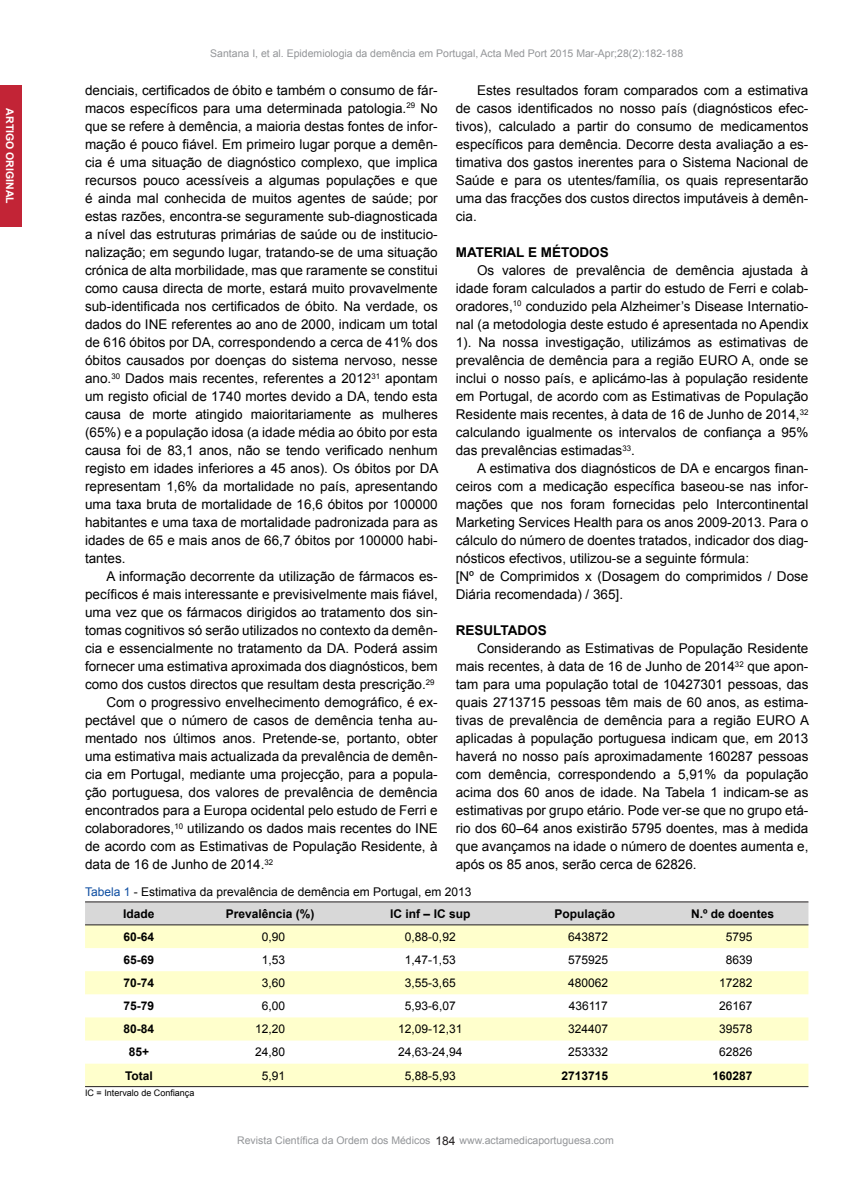
<style>
.page{position:relative;width:851px;height:1191px;background:#fff}
.page>*{position:absolute;margin:0;border:0;box-sizing:border-box;transform-origin:0 0}
.Normal_wrd_1{font:13.5px/18px "Arial";color:#000;text-align:justify}
.Título_3{font:700 13.5px "Arial";color:#000}
.Normal_wrd_1-2{font:12px "Arial";color:#000}
.Normal_wrd_1-3{font:700 12px "Arial";color:#000}
.Legenda{font:12px "Arial";color:#000}
.t1{font:12px "Arial";color:#231f20}
.t2{font:10.5px "Arial";color:#939598}
.t3{font:700 10.5px "Arial";color:#fff}
.Legenda-2{font:9px "Arial";color:#000}
.s1{color:#0d4da1}
</style>
<div class="page">
<div style="left:0;top:85px;width:21px;height:142px;background:#c22436"></div>
<div style="left:85px;top:902px;width:723px;height:22px;background:#d8d8d8"></div>
<svg style="left:85px;top:925px;width:723px;height:161px;fill:#ffc"></svg>
<hr style="left:85px;top:901px;width:723px;height:1px;background:#231f20">
<hr style="left:85px;top:924px;width:723px;height:1px;background:#231f20">
<hr style="left:85px;top:1086px;width:723px;height:1px;background:#231f20">
<p class="t3" style="left:17px;top:108px;width:97px;rotate:90deg">ARTIGO ORIGINAL</p>
<p class="t2" style="left:210px;top:46px;width:474px">Santana I, et al. Epidemiologia da demência em Portugal, Acta Med Port 2015 Mar-Apr;28(2):182-188</p>
<p class="Normal_wrd_1" style="left:85px;top:81px;width:355px">denciais, certificados de óbito e também o consumo de fár&shy;macos específicos para uma determinada patologia.<sup>29</sup> No que se refere à demência, a maioria destas fontes de infor&shy;mação é pouco fiável. Em primeiro lugar porque a demên&shy;cia é uma situação de diagnóstico complexo, que implica recursos pouco acessíveis a algumas populações e que é ainda mal conhecida de muitos agentes de saúde; por estas razões, encontra-se seguramente sub-diagnosticada a nível das estruturas primárias de saúde ou de institucio&shy;nalização; em segundo lugar, tratando-se de uma situação crónica de alta morbilidade, mas que raramente se constitui como causa directa de morte, estará muito provavelmente sub-identificada nos certificados de óbito. Na verdade, os dados do INE referentes ao ano de 2000, indicam um total de 616 óbitos por DA, correspondendo a cerca de 41% dos óbitos causados por doenças do sistema nervoso, nesse ano.<sup>30</sup> Dados mais recentes, referentes a 2012<sup>31</sup> apontam um registo oficial de 1740 mortes devido a DA, tendo esta causa de morte atingido maioritariamente as mulheres (65%) e a população idosa (a idade média ao óbito por esta causa foi de 83,1 anos, não se tendo verificado nenhum registo em idades inferiores a 45 anos). Os óbitos por DA representam 1,6% da mortalidade no país, apresentando uma taxa bruta de mortalidade de 16,6 óbitos por 100000 habitantes e uma taxa de mortalidade padronizada para as idades de 65 e mais anos de 66,7 óbitos por 100000 habi&shy;tantes.</p>
<p class="Normal_wrd_1" style="left:85px;top:567px;width:354px;text-indent:21px">A informação decorrente da utilização de fármacos es&shy;pecíficos é mais interessante e previsivelmente mais fiável, uma vez que os fármacos dirigidos ao tratamento dos sin&shy;tomas cognitivos só serão utilizados no contexto da demên&shy;cia e essencialmente no tratamento da DA. Poderá assim fornecer uma estimativa aproximada dos diagnósticos, bem como dos custos directos que resultam desta prescrição.<sup>29</sup></p>
<p class="Normal_wrd_1" style="left:85px;top:693px;width:354px;text-indent:21px">Com o progressivo envelhecimento demográfico, é ex&shy;pectável que o número de casos de demência tenha au&shy;mentado nos últimos anos. Pretende-se, portanto, obter uma estimativa mais actualizada da prevalência de demên&shy;cia em Portugal, mediante uma projecção, para a popula&shy;ção portuguesa, dos valores de prevalência de demência encontrados para a Europa ocidental pelo estudo de Ferri e colaboradores,<sup>10</sup> utilizando os dados mais recentes do INE de acordo com as Estimativas de População Residente, à data de 16 de Junho de 2014.<sup>32</sup></p>
<p class="Normal_wrd_1" style="left:456px;top:81px;width:354px;text-indent:21px">Estes resultados foram comparados com a estimativa de casos identificados no nosso país (diagnósticos efec&shy;tivos), calculado a partir do consumo de medicamentos específicos para demência. Decorre desta avaliação a es&shy;timativa dos gastos inerentes para o Sistema Nacional de Saúde e para os utentes/família, os quais representarão uma das fracções dos custos directos imputáveis à demên&shy;cia.</p>
<p class="Título_3" style="left:456px;top:243px;width:155px">MATERIAL E MÉTODOS</p>
<p class="Normal_wrd_1" style="left:456px;top:261px;width:354px;text-indent:21px">Os valores de prevalência de demência ajustada à idade foram calculados a partir do estudo de Ferri e colab&shy;oradores,<sup>10</sup> conduzido pela Alzheimer’s Disease Internatio&shy;nal (a metodologia deste estudo é apresentada no Apendix 1). Na nossa investigação, utilizámos as estimativas de prevalência de demência para a região EURO A, onde se inclui o nosso país, e aplicámo-las à população residente em Portugal, de acordo com as Estimativas de População Residente mais recentes, à data de 16 de Junho de 2014,<sup>32 </sup>calculando igualmente os intervalos de confiança a 95% das prevalências estimadas<sup>33</sup>.</p>
<p class="Normal_wrd_1" style="left:456px;top:459px;width:354px;text-indent:21px">A estimativa dos diagnósticos de DA e encargos finan&shy;ceiros com a medicação específica baseou-se nas infor&shy;mações que nos foram fornecidas pelo Intercontinental Marketing Services Health para os anos 2009-2013. Para o cálculo do número de doentes tratados, indicador dos diag&shy;nósticos efectivos, utilizou-se a seguinte fórmula:</p>
<p class="Normal_wrd_1" style="left:456px;top:567px;width:354px">[Nº de Comprimidos x (Dosagem do comprimidos / Dose<br>Diária recomendada) / 365].</p>
<p class="Título_3" style="left:456px;top:621px;width:92px">RESULTADOS</p>
<p class="Normal_wrd_1" style="left:456px;top:639px;width:355px;text-indent:21px">Considerando as Estimativas de População Residente mais recentes, à data de 16 de Junho de 2014<sup>32</sup> que apon&shy;tam para uma população total de 10427301 pessoas, das quais 2713715 pessoas têm mais de 60 anos, as estima&shy;tivas de prevalência de demência para a região EURO A aplicadas à população portuguesa indicam que, em 2013 haverá no nosso país aproximadamente 160287 pessoas com demência, correspondendo a 5,91% da população acima dos 60 anos de idade. Na Tabela 1 indicam-se as estimativas por grupo etário. Pode ver-se que no grupo etá&shy;rio dos 60–64 anos existirão 5795 doentes, mas à medida que avançamos na idade o número de doentes aumenta e, após os 85 anos, serão cerca de 62826.</p>
<p class="Legenda" style="left:85px;top:883px;width:388px"><span class="s1">Tabela 1</span> - Estimativa da prevalência de demência em Portugal, em 2013</p>
<p class="Normal_wrd_1-3" style="left:123px;top:905px;width:33px">Idade</p>
<p class="Normal_wrd_1-3" style="left:226px;top:905px;width:90px">Prevalência (%)</p>
<p class="Normal_wrd_1-3" style="left:390px;top:905px;width:82px">IC inf – IC sup</p>
<p class="Normal_wrd_1-3" style="left:554px;top:905px;width:62px">População</p>
<p class="Normal_wrd_1-3" style="left:691px;top:905px;width:85px">N.º de doentes</p>
<p class="Normal_wrd_1-3" style="left:124px;top:928px;width:32px">60-64</p>
<p class="Normal_wrd_1-2" style="left:262px;top:928px;width:25px">0,90</p>
<p class="Normal_wrd_1-2" style="left:405px;top:928px;width:52px">0,88-0,92</p>
<p class="Normal_wrd_1-2" style="left:568px;top:928px;width:42px">643872</p>
<p class="Normal_wrd_1-2" style="left:726px;top:928px;width:28px">5795</p>
<p class="Normal_wrd_1-3" style="left:124px;top:951px;width:32px">65-69</p>
<p class="Normal_wrd_1-2" style="left:262px;top:951px;width:25px">1,53</p>
<p class="Normal_wrd_1-2" style="left:405px;top:951px;width:52px">1,47-1,53</p>
<p class="Normal_wrd_1-2" style="left:568px;top:951px;width:42px">575925</p>
<p class="Normal_wrd_1-2" style="left:726px;top:951px;width:28px">8639</p>
<p class="Normal_wrd_1-3" style="left:124px;top:974px;width:32px">70-74</p>
<p class="Normal_wrd_1-2" style="left:262px;top:974px;width:25px">3,60</p>
<p class="Normal_wrd_1-2" style="left:405px;top:974px;width:52px">3,55-3,65</p>
<p class="Normal_wrd_1-2" style="left:568px;top:974px;width:42px">480062</p>
<p class="Normal_wrd_1-2" style="left:719px;top:974px;width:35px">17282</p>
<p class="Normal_wrd_1-3" style="left:124px;top:997px;width:32px">75-79</p>
<p class="Normal_wrd_1-2" style="left:262px;top:997px;width:25px">6,00</p>
<p class="Normal_wrd_1-2" style="left:405px;top:997px;width:52px">5,93-6,07</p>
<p class="Normal_wrd_1-2" style="left:568px;top:997px;width:41px">436117</p>
<p class="Normal_wrd_1-2" style="left:719px;top:997px;width:35px">26167</p>
<p class="Normal_wrd_1-3" style="left:124px;top:1020px;width:32px">80-84</p>
<p class="Normal_wrd_1-2" style="left:255px;top:1020px;width:32px">12,20</p>
<p class="Normal_wrd_1-2" style="left:398px;top:1020px;width:66px">12,09-12,31</p>
<p class="Normal_wrd_1-2" style="left:568px;top:1020px;width:42px">324407</p>
<p class="Normal_wrd_1-2" style="left:719px;top:1020px;width:35px">39578</p>
<p class="Normal_wrd_1-3" style="left:129px;top:1043px;width:22px">85+</p>
<p class="Normal_wrd_1-2" style="left:255px;top:1044px;width:32px">24,80</p>
<p class="Normal_wrd_1-2" style="left:398px;top:1044px;width:66px">24,63-24,94</p>
<p class="Normal_wrd_1-2" style="left:568px;top:1044px;width:42px">253332</p>
<p class="Normal_wrd_1-2" style="left:719px;top:1044px;width:35px">62826</p>
<p class="Normal_wrd_1-3" style="left:125px;top:1067px;width:29px">Total</p>
<p class="Normal_wrd_1-2" style="left:262px;top:1067px;width:25px">5,91</p>
<p class="Normal_wrd_1-2" style="left:405px;top:1067px;width:52px">5,88-5,93</p>
<p class="Normal_wrd_1-3" style="left:561px;top:1067px;width:48px">2713715</p>
<p class="Normal_wrd_1-3" style="left:712px;top:1067px;width:42px">160287</p>
<p class="Legenda-2" style="left:85px;top:1086px;width:111px">IC = Intervalo de Confiança</p>
<p class="t1" style="left:435px;top:1132px;width:22px">184</p>
<p class="t2" style="left:237px;top:1133px;width:195px">Revista Científica da Ordem dos Médicos</p>
<p class="t2" style="left:459px;top:1133px;width:156px">www.actamedicaportuguesa.com</p>
</div>
